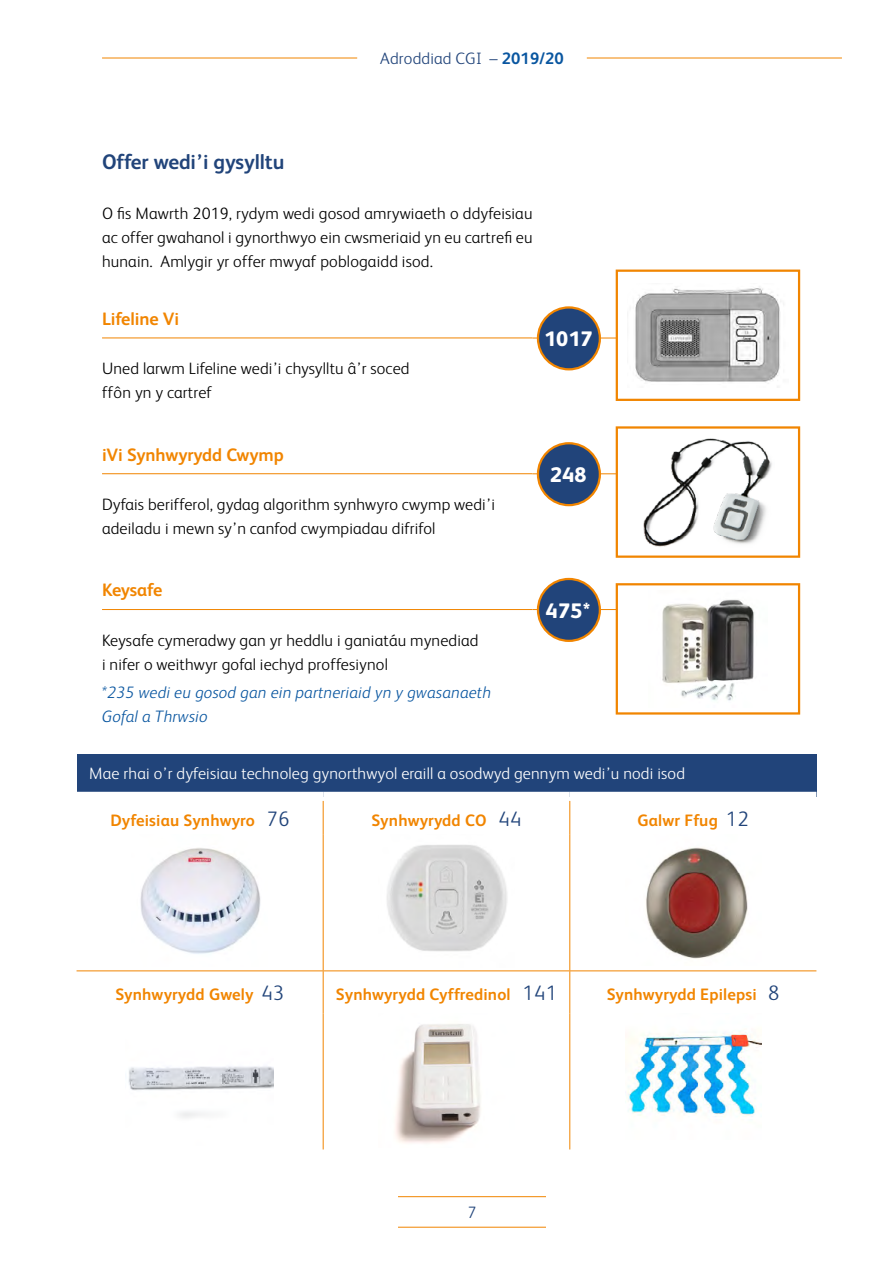
<style>
.page{position:relative;width:893px;height:1263px;background:#fff}
.page>*{position:absolute;margin:0;border:0;box-sizing:border-box;transform-origin:0 0}
.t1{font:700 21px "FS Albert";letter-spacing:-.005em;color:#21447a}
.t2{font:800 21px "FS Albert";letter-spacing:.01em;color:#fff}
.t3{font:700 18px "FS Albert";letter-spacing:-.005em;color:#f18500}
.t4{font:300 16.5px/24px "FS Albert";letter-spacing:.01em;color:#000}
.t5{font:700 16.5px "FS Albert";letter-spacing:.01em;color:#f18500}
.t6{font:300 16.5px "FS Albert";letter-spacing:.01em;color:#fff}
.t7{font:italic 300 16.5px/24px "FS Albert";letter-spacing:.01em;color:#0956a0}
.t8{font:300 16.5px "FS Albert";letter-spacing:.01em;color:#21447a}
.s1{font-weight:700;color:#0956a0}
.s2{font-weight:300;font-size:21px;color:#21447a}
</style>
<div class="page">
<hr style="left:398px;top:1196px;width:148px;height:1px;background:#f18500">
<hr style="left:398px;top:1227px;width:148px;height:1px;background:#f18500">
<hr style="left:587px;top:58px;width:255px;height:1px;background:#f18500">
<hr style="left:102px;top:58px;width:255px;height:1px;background:#f18500">
<hr style="left:102px;top:338px;width:430px;height:1px;background:#f18500">
<hr style="left:102px;top:473px;width:430px;height:1px;background:#f18500">
<hr style="left:102px;top:609px;width:430px;height:1px;background:#f18500">
<img style="left:635px;top:286px;width:146px;height:97px">
<div style="left:616px;top:270px;width:184px;height:131px;border:2px solid #f18500"></div>
<img style="left:643px;top:438px;width:129px;height:109px">
<div style="left:616px;top:426px;width:184px;height:132px;border:2px solid #f18500"></div>
<img style="left:662px;top:599px;width:93px;height:102px">
<div style="left:616px;top:583px;width:184px;height:132px;border:2px solid #f18500"></div>
<div style="left:77px;top:754px;width:739px;height:42px;background:#21447a"></div>
<hr style="left:323px;top:801px;width:1px;height:34px;background:#f18500">
<hr style="left:569px;top:801px;width:1px;height:34px;background:#f18500">
<hr style="left:323px;top:835px;width:1px;height:135px;background:#f18500">
<hr style="left:569px;top:835px;width:1px;height:135px;background:#f18500">
<hr style="left:77px;top:970px;width:246px;height:1px;background:#f18500">
<hr style="left:323px;top:970px;width:247px;height:1px;background:#f18500">
<hr style="left:323px;top:971px;width:1px;height:42px;background:#f18500">
<hr style="left:570px;top:970px;width:246px;height:1px;background:#f18500">
<hr style="left:569px;top:971px;width:1px;height:42px;background:#f18500">
<hr style="left:323px;top:1013px;width:1px;height:136px;background:#f18500">
<hr style="left:569px;top:1013px;width:1px;height:136px;background:#f18500">
<div style="left:77px;top:792px;width:246px;height:9px;background:#fff"></div>
<div style="left:323px;top:792px;width:247px;height:9px;background:#fff"></div>
<div style="left:570px;top:792px;width:246px;height:9px;background:#fff"></div>
<img style="left:140px;top:848px;width:121px;height:106px">
<img style="left:387px;top:845px;width:120px;height:107px">
<img style="left:646px;top:847px;width:102px;height:112px">
<img style="left:128px;top:1066px;width:146px;height:52px">
<img style="left:395px;top:1024px;width:86px;height:119px">
<img style="left:627px;top:1032px;width:134px;height:85px">
<hr style="left:532px;top:338px;width:84px;height:1px;background:#f18500">
<hr style="left:532px;top:473px;width:84px;height:1px;background:#f18500">
<hr style="left:532px;top:609px;width:84px;height:1px;background:#f18500">
<div style="left:538px;top:307px;width:62px;height:62px;background:#21447a;border-radius:50%"></div>
<div style="left:537px;top:306px;width:64px;height:64px;border:2px solid #f18500;border-radius:50%"></div>
<div style="left:538px;top:443px;width:62px;height:62px;background:#21447a;border-radius:50%"></div>
<div style="left:537px;top:442px;width:64px;height:64px;border:2px solid #f18500;border-radius:50%"></div>
<div style="left:538px;top:579px;width:62px;height:62px;background:#21447a;border-radius:50%"></div>
<div style="left:537px;top:578px;width:64px;height:64px;border:2px solid #f18500;border-radius:50%"></div>
<p class="t8" style="left:380px;top:47px;width:185px">Adroddiad CGI – <span class="s1">2019/20</span></p>
<p class="t1" style="left:102px;top:148px;width:184px">Offer wedi’i gysylltu</p>
<p class="t4" style="left:102px;top:200px;width:432px;text-align:justify">O fis Mawrth 2019, rydym wedi gosod amrywiaeth o ddyfeisiau ac offer gwahanol i gynorthwyo ein cwsmeriaid yn eu cartrefi eu hunain. Amlygir yr offer mwyaf poblogaidd isod.</p>
<p class="t3" style="left:102px;top:306px;width:79px">Lifeline Vi</p>
<p class="t4" style="left:102px;top:356px;width:309px">Uned larwm Lifeline wedi’i chysylltu â’r soced ffôn yn y cartref</p>
<p class="t2" style="left:544px;top:324px;width:50px">1017</p>
<p class="t3" style="left:102px;top:442px;width:183px">iVi Synhwyrydd Cwymp</p>
<p class="t4" style="left:102px;top:492px;width:394px">Dyfais berifferol, gydag algorithm synhwyro cwymp wedi’i adeiladu i mewn sy’n canfod cwympiadau difrifol</p>
<p class="t3" style="left:102px;top:578px;width:62px">Keysafe</p>
<p class="t4" style="left:102px;top:627px;width:378px">Keysafe cymeradwy gan yr heddlu i ganiatáu mynediad i nifer o weithwyr gofal iechyd proffesiynol</p>
<p class="t7" style="left:102px;top:680px;width:391px">*235 wedi eu gosod gan ein partneriaid yn y gwasanaeth<br>Gofal a Thrwsio</p>
<p class="t2" style="left:550px;top:460px;width:38px">248</p>
<p class="t2" style="left:546px;top:595px;width:46px">475*</p>
<p class="t6" style="left:89px;top:762px;width:597px">Mae rhai o’r dyfeisiau technoleg gynorthwyol eraill a osodwyd gennym wedi’u nodi isod</p>
<p class="t5" style="left:110px;top:809px;width:181px">Dyfeisiau Synhwyro <span class="s2">76</span></p>
<p class="t5" style="left:372px;top:809px;width:151px">Synhwyrydd CO <span class="s2">44</span></p>
<p class="t5" style="left:637px;top:809px;width:113px">Galwr Ffug <span class="s2">12</span></p>
<p class="t5" style="left:115px;top:983px;width:170px">Synhwyrydd Gwely <span class="s2">43</span></p>
<p class="t5" style="left:336px;top:983px;width:223px">Synhwyrydd Cyffredinol <span class="s2">141</span></p>
<p class="t5" style="left:607px;top:983px;width:174px">Synhwyrydd Epilepsi <span class="s2">8</span></p>
<p class="t8" style="left:468px;top:1202px;width:10px">7</p>
</div>
